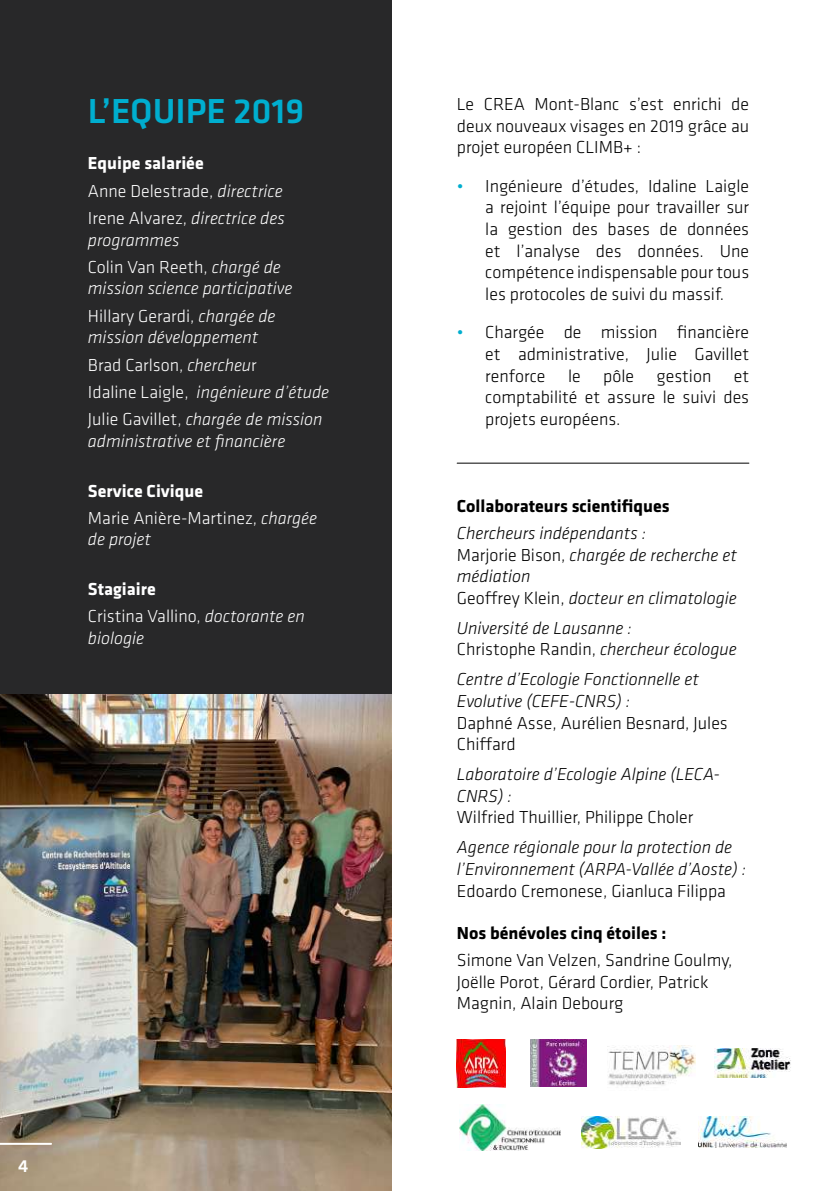
<style>
.page{position:relative;width:840px;height:1191px;background:#fff}
.page>*{position:absolute;margin:0;border:0;box-sizing:border-box;transform-origin:0 0}
.t1{font:500 36px "Klavika";color:#00aecf}
.t2{font:300 18px/21.6px "Klavika";color:#000;text-align:justify}
.t3{font:italic 300 18px/21.6px "Klavika";color:#000}
.t4{font:italic 300 18px/27.2px "Klavika";color:#fff}
.t5{font:300 18px/27.2px "Klavika";color:#fff}
.t6{font:700 18px "Klavika";color:#000}
.t7{font:500 18px "Klavika";color:#fff}
.s1{font-weight:700}
.s2{font-style:italic}
.s3{font-style:normal}
.s4{color:#00aecf}
</style>
<div class="page">
<div style="left:0;top:0;width:391px;height:1191px;background:#282829"></div>
<img style="left:0;top:694px;width:391px;height:497px">
<hr style="left:0;top:1142px;width:51px;height:2px;background:#fff">
<img style="left:456px;top:1039px;width:49px;height:48px">
<img style="left:459px;top:1104px;width:100px;height:46px">
<img style="left:581px;top:1116px;width:98px;height:32px">
<img style="left:530px;top:1039px;width:56px;height:47px">
<img style="left:714px;top:1049px;width:77px;height:28px">
<img style="left:698px;top:1116px;width:88px;height:31px">
<img style="left:607px;top:1045px;width:88px;height:42px">
<hr style="left:457px;top:463px;width:291px;height:1px;background:#000">
<h1 class="t1" style="left:88px;top:92px;width:218px">L’EQUIPE 2019</h1>
<p class="t5" style="left:88px;top:150px;width:198px"><span class="s1">Equipe salariée<br></span>Anne Delestrade, <span class="s2">directrice<br></span>Irene Alvarez, <span class="s2">directrice des</span></p>
<p class="t4" style="left:88px;top:226px;width:194px">programmes<br><span class="s3">Colin Van Reeth,</span> chargé de</p>
<p class="t4" style="left:88px;top:275px;width:206px">mission science participative<br><span class="s3">Hillary Gerardi,</span> chargée de</p>
<p class="t4" style="left:88px;top:324px;width:243px">mission développement<br><span class="s3">Brad Carlson,</span> chercheu<span class="s3">r<br>Idaline Laigle,</span> ingénieure d’étude<br><span class="s3">Julie Gavillet,</span> chargée de mission</p>
<p class="t4" style="left:88px;top:427px;width:199px">administrative et financière</p>
<p class="t5" style="left:88px;top:477px;width:230px"><span class="s1">Service Civique<br></span>Marie Anière-Martinez, <span class="s2">chargée</span></p>
<p class="t4" style="left:88px;top:526px;width:64px">de projet</p>
<p class="t5" style="left:88px;top:576px;width:218px"><span class="s1">Stagiaire<br></span>Cristina Vallino, <span class="s2">doctorante en</span></p>
<p class="t4" style="left:88px;top:624px;width:58px">biologie</p>
<p class="t7" style="left:18px;top:1156px;width:12px">4</p>
<p class="t2" style="left:456px;top:93px;width:293px">Le CREA Mont-Blanc s’est enrichi de deux nouveaux visages en 2019 grâce au projet européen CLIMB+ :</p>
<p class="t2" style="left:485px;top:175px;width:265px;text-indent:-28px"><span class="s4">•</span> Ingénieure d’études, Idaline Laigle a rejoint l’équipe pour travailler sur la gestion des bases de données et l’analyse des données. Une compétence indispensable pour tous les protocoles de suivi du massif.</p>
<p class="t2" style="left:485px;top:322px;width:265px;text-indent:-28px"><span class="s4">•</span> Chargée de mission financière et administrative, Julie Gavillet renforce le pôle gestion et comptabilité et assure le suivi des projets européens.</p>
<p class="t6" style="left:456px;top:496px;width:214px">Collaborateurs scientifiques</p>
<p class="t3" style="left:456px;top:522px;width:281px">Chercheurs indépendants :<br><span class="s3">Marjorie Bison,</span> chargée de recherche et médiation<br><span class="s3">Geoffrey Klein,</span> docteur en climatologie</p>
<p class="t3" style="left:456px;top:617px;width:281px">Université de Lausanne :<br><span class="s3">Christophe Randin,</span> chercheur écologue</p>
<p class="t3" style="left:456px;top:669px;width:243px">Centre d’Ecologie Fonctionnelle et<br>Evolutive (CEFE-CNRS) :</p>
<p class="t2" style="left:456px;top:712px;width:272px">Daphné Asse, Aurélien Besnard, Jules<br>Chiffard</p>
<p class="t3" style="left:456px;top:763px;width:264px">Laboratoire d’Ecologie Alpine (LECA-<br>CNRS) :</p>
<p class="t2" style="left:456px;top:807px;width:238px">Wilfried Thuillier, Philippe Choler</p>
<p class="t3" style="left:456px;top:837px;width:290px">Agence régionale pour la protection de l’Environnement (ARPA-Vallée d’Aoste) :</p>
<p class="t2" style="left:456px;top:880px;width:270px">Edoardo Cremonese, Gianluca Filippa</p>
<p class="t6" style="left:456px;top:923px;width:211px">Nos bénévoles cinq étoiles :</p>
<p class="t2" style="left:456px;top:949px;width:277px;text-align:left">Simone Van Velzen, Sandrine Goulmy,<br>Joëlle Porot, Gérard Cordier, Patrick<br>Magnin, Alain Debourg</p>
</div>
